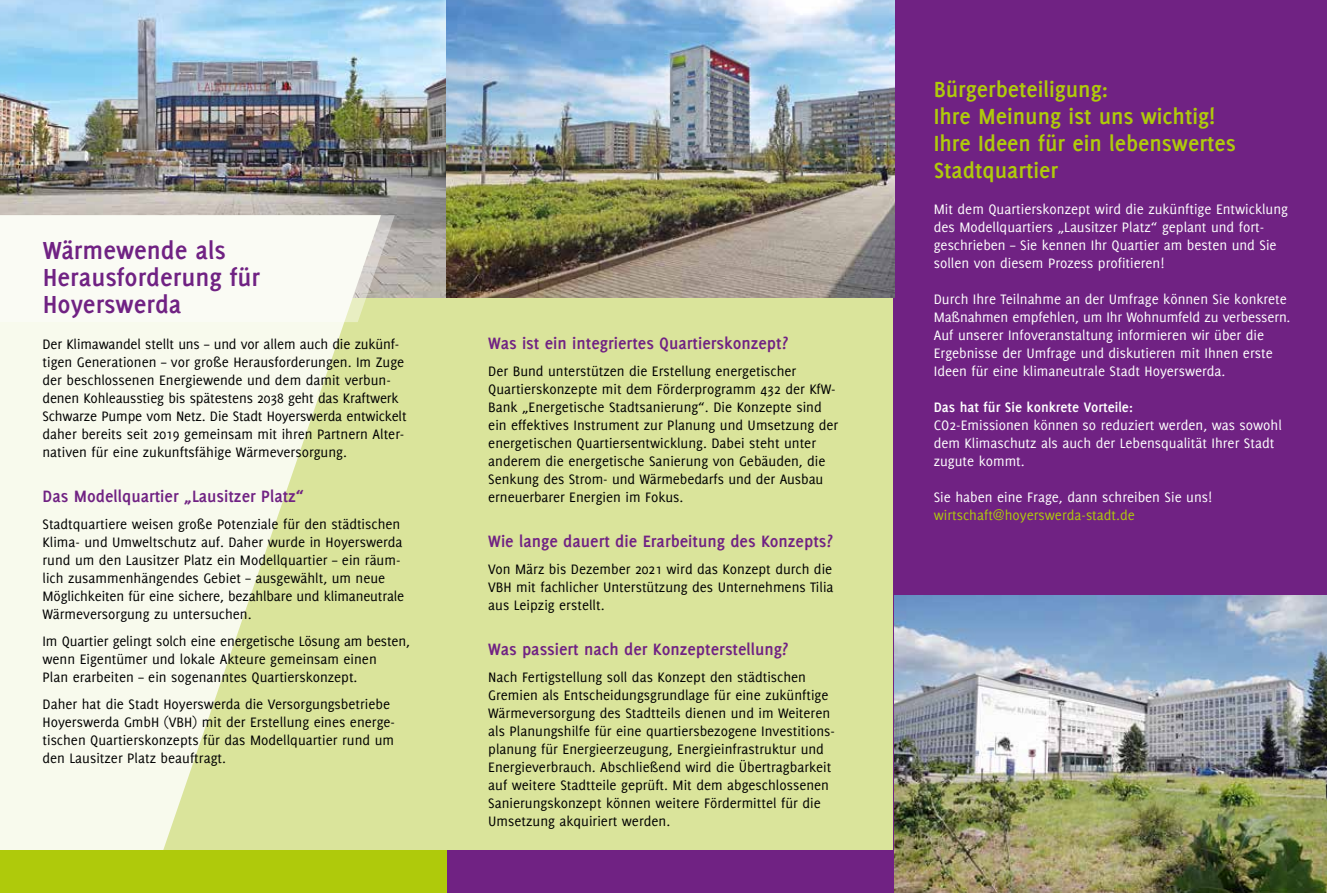
<style>
.page{position:relative;width:1327px;height:893px;background:#fff}
.page>*{position:absolute;margin:0;border:0;box-sizing:border-box;transform-origin:0 0}
.t1{font:700 27px/27px "Delicious";color:#702283}
.t2{font:700 24px/27px "Delicious";color:#afca0b}
.t3{font:700 18px "Delicious";color:#702283}
.t4{font:15px/18px "Delicious";color:#000}
.t5{font:15px/18px "Delicious";color:#fff}
.t6{font:15px "Delicious";color:#afca0b}
.t7{font:700 15px "Delicious";color:#fff}
</style>
<div class="page">
<div style="left:893px;top:0;width:434px;height:893px;background:#702283"></div>
<div style="left:0;top:217px;width:446px;height:676px;background:#dae49b"></div>
<img style="left:0;top:0;width:446px;height:298px">
<svg style="left:0;top:322px;width:345px;height:528px;fill:#f8faed"></svg>
<div style="left:446px;top:0;width:447px;height:893px;background:#dae49b"></div>
<img style="left:894px;top:595px;width:433px;height:298px">
<img style="left:446px;top:0;width:448px;height:298px">
<svg style="left:0;top:215px;width:395px;height:107px"></svg>
<div style="left:446px;top:850px;width:447px;height:43px;background:#702283"></div>
<div style="left:0;top:850px;width:446px;height:43px;background:#afca0b"></div>
<h1 class="t1" style="left:43px;top:236px;width:219px">Wärmewende als<br>Herausforderung für<br>Hoyerswerda</h1>
<p class="t4" style="left:43px;top:334px;width:366px">Der Klimawandel stellt uns – und vor allem auch die zukünf&shy;tigen Generationen – vor große Herausforderungen. Im Zuge der beschlossenen Energiewende und dem damit verbun&shy;denen Kohleausstieg bis spätestens 2038 geht das Kraftwerk Schwarze Pumpe vom Netz. Die Stadt Hoyerswerda entwickelt daher bereits seit 2019 gemeinsam mit ihren Partnern Alter&shy;nativen für eine zukunftsfähige Wärmeversorgung.</p>
<p class="t3" style="left:43px;top:485px;width:263px">Das Modellquartier „Lausitzer Platz“</p>
<p class="t4" style="left:43px;top:514px;width:363px">Stadtquartiere weisen große Potenziale für den städtischen Klima- und Umweltschutz auf. Daher wurde in Hoyerswerda rund um den Lausitzer Platz ein Modellquartier – ein räum&shy;lich zusammenhängendes Gebiet – ausgewählt, um neue Möglichkeiten für eine sichere, bezahlbare und klimaneutrale Wärmeversorgung zu untersuchen.</p>
<p class="t4" style="left:43px;top:631px;width:369px">Im Quartier gelingt solch eine energetische Lösung am besten, wenn Eigentümer und lokale Akteure gemeinsam einen<br>Plan erarbeiten – ein sogenanntes Quartierskonzept.</p>
<p class="t4" style="left:43px;top:694px;width:354px">Daher hat die Stadt Hoyerswerda die Versorgungsbetriebe Hoyerswerda GmbH (VBH) mit der Erstellung eines energe&shy;tischen Quartierskonzepts für das Modellquartier rund um den Lausitzer Platz beauftragt.</p>
<p class="t3" style="left:488px;top:332px;width:301px">Was ist ein integriertes Quartierskonzept?</p>
<p class="t4" style="left:488px;top:361px;width:352px">Der Bund unterstützen die Erstellung energetischer Quartierskonzepte mit dem Förderprogramm 432 der KfW-Bank „Energetische Stadtsanierung“. Die Konzepte sind ein effektives Instrument zur Planung und Umsetzung der energetischen Quartiersentwicklung. Dabei steht unter anderem die energetische Sanierung von Gebäuden, die Senkung des Strom- und Wärmebedarfs und der Ausbau erneuerbarer Energien im Fokus.</p>
<p class="t3" style="left:488px;top:530px;width:346px">Wie lange dauert die Erarbeitung des Konzepts?</p>
<p class="t4" style="left:488px;top:559px;width:347px;text-align:justify">Von März bis Dezember 2021 wird das Konzept durch die VBH mit fachlicher Unterstützung des Unternehmens Tilia aus Leipzig erstellt.</p>
<p class="t3" style="left:488px;top:638px;width:302px">Was passiert nach der Konzepterstellung?</p>
<p class="t4" style="left:488px;top:667px;width:348px">Nach Fertigstellung soll das Konzept den städtischen Gremien als Entscheidungsgrundlage für eine zukünftige Wärmeversorgung des Stadtteils dienen und im Weiteren als Planungshilfe für eine quartiersbezogene Investitions&shy;planung für Energieerzeugung, Energieinfrastruktur und Energieverbrauch. Abschließend wird die Übertragbarkeit auf weitere Stadtteile geprüft. Mit dem abgeschlossenen Sanierungskonzept können weitere Fördermittel für die Umsetzung akquiriert werden.</p>
<h2 class="t2" style="left:934px;top:75px;width:303px">Bürgerbeteiligung:<br>Ihre Meinung ist uns wichtig!<br>Ihre Ideen für ein lebenswertes<br>Stadtquartier</h2>
<p class="t5" style="left:934px;top:199px;width:356px">Mit dem Quartierskonzept wird die zukünftige Entwicklung des Modellquartiers „Lausitzer Platz“ geplant und fort&shy;geschrieben – Sie kennen Ihr Quartier am besten und Sie sollen von diesem Prozess profitieren!</p>
<p class="t5" style="left:934px;top:289px;width:358px">Durch Ihre Teilnahme an der Umfrage können Sie konkrete Maßnahmen empfehlen, um Ihr Wohnumfeld zu verbessern.<br>Auf unserer Infoveranstaltung informieren wir über die Ergebnisse der Umfrage und diskutieren mit Ihnen erste Ideen für eine klimaneutrale Stadt Hoyerswerda.</p>
<p class="t7" style="left:934px;top:398px;width:201px">Das hat für Sie konkrete Vorteile:</p>
<p class="t5" style="left:934px;top:415px;width:350px">CO2-Emissionen können so reduziert werden, was sowohl dem Klimaschutz als auch der Lebensqualität Ihrer Stadt zugute kommt.</p>
<p class="t5" style="left:934px;top:487px;width:280px">Sie haben eine Frage, dann schreiben Sie uns!</p>
<p class="t6" style="left:934px;top:506px;width:202px">wirtschaft@hoyerswerda-stadt.de</p>
</div>
